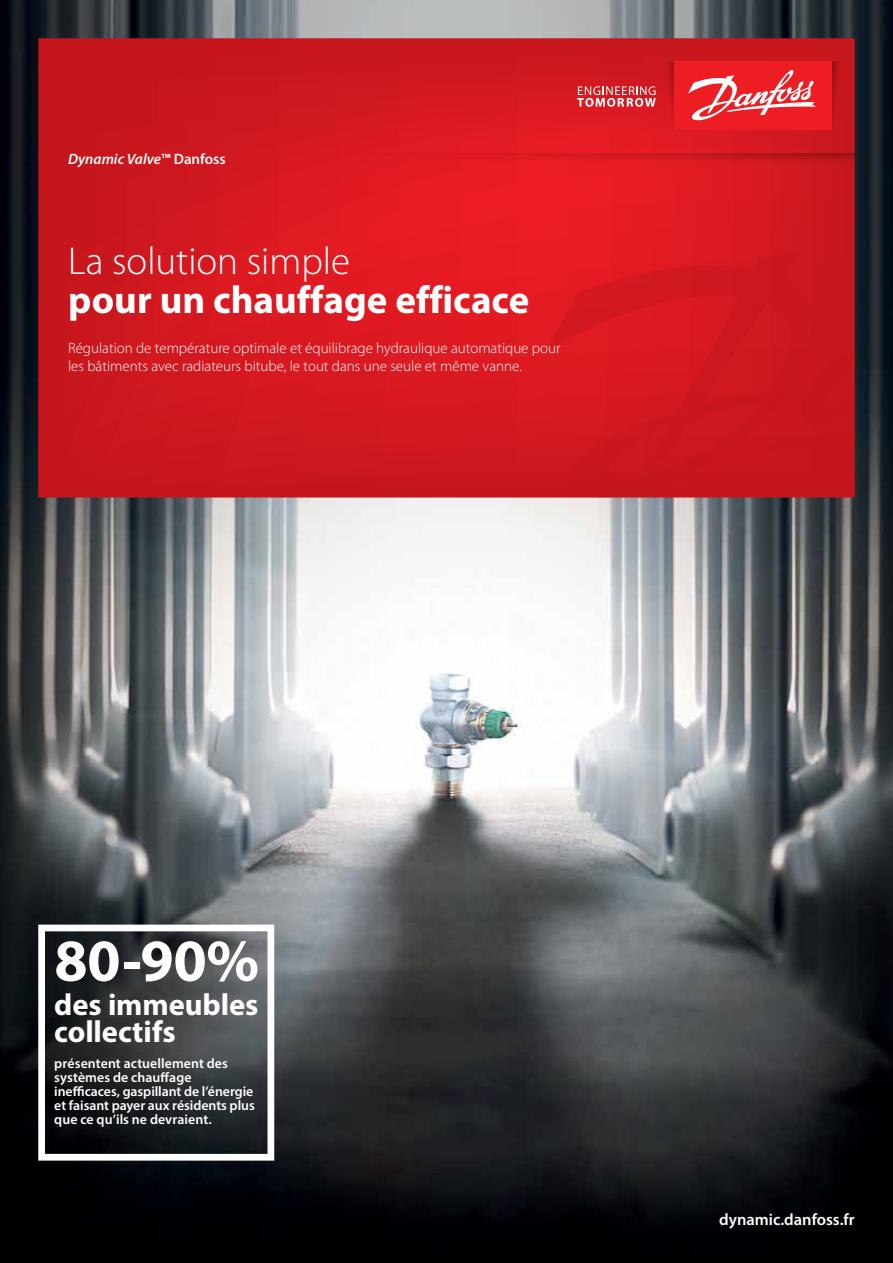
<style>
.page{position:relative;width:893px;height:1263px;background:#fff}
.page>*{position:absolute;margin:0;border:0;box-sizing:border-box;transform-origin:0 0}
.t1{font:700 60px "Myriad Pro";color:#fff}
.t2{font:700 39px "Myriad Pro";color:#fff}
.t3{font:300 39px "Myriad Pro";color:#fff}
.t4{font:700 30.6px/27px "Myriad Pro";color:#fff}
.t5{font:600 16.5px "Myriad Pro";color:#fff}
.t6{font:300 15px/18px "Myriad Pro";color:#fff}
.t7{font:italic 600 15px "Myriad Pro";color:#fff}
.t8{font:600 13.8px/13.8px "Myriad Pro";color:#fff}
.s1{font-style:normal}
</style>
<div class="page">
<img style="left:0;top:0;width:893px;height:1263px">
<div style="left:38px;top:924px;width:236px;height:236px;border:7px solid #fff"></div>
<svg style="left:38px;top:38px;width:817px;height:459px;background:#d3181f"></svg>
<svg style="left:546px;top:236px;width:308px;height:261px;background:#d0171e"></svg>
<svg style="left:832px;top:61px;width:12px;height:69px"></svg>
<svg style="left:358px;top:153px;width:497px;height:13px;background:#d61920"></svg>
<div style="left:674px;top:61px;width:158px;height:69px;background:#ed1d24"></div>
<svg style="left:577px;top:61px;width:97px;height:69px;background:#d82c33"></svg>
<svg style="left:688px;top:70px;width:128px;height:51px"></svg>
<p class="t7" style="left:68px;top:150px;width:159px">Dynamic Valve<span class="s1">™ Danfoss</span></p>
<h2 class="t3" style="left:68px;top:237px;width:283px">La solution simple</h2>
<h2 class="t2" style="left:68px;top:274px;width:463px">pour un chauffage efficace</h2>
<p class="t6" style="left:68px;top:339px;width:494px">Régulation de température optimale et équilibrage hydraulique automatique pour les bâtiments avec radiateurs bitube, le tout dans une seule et même vanne.</p>
<h1 class="t1" style="left:54px;top:921px;width:206px">80-90%</h1>
<h3 class="t4" style="left:54px;top:990px;width:206px">des immeubles collectifs</h3>
<p class="t8" style="left:54px;top:1056px;width:202px">présentent actuellement des systèmes de chauffage inefficaces, gaspillant de l’énergie et faisant payer aux résidents plus que ce qu’ils ne devraient.</p>
<p class="t5" style="left:719px;top:1209px;width:137px">dynamic.danfoss.fr</p>
</div>
